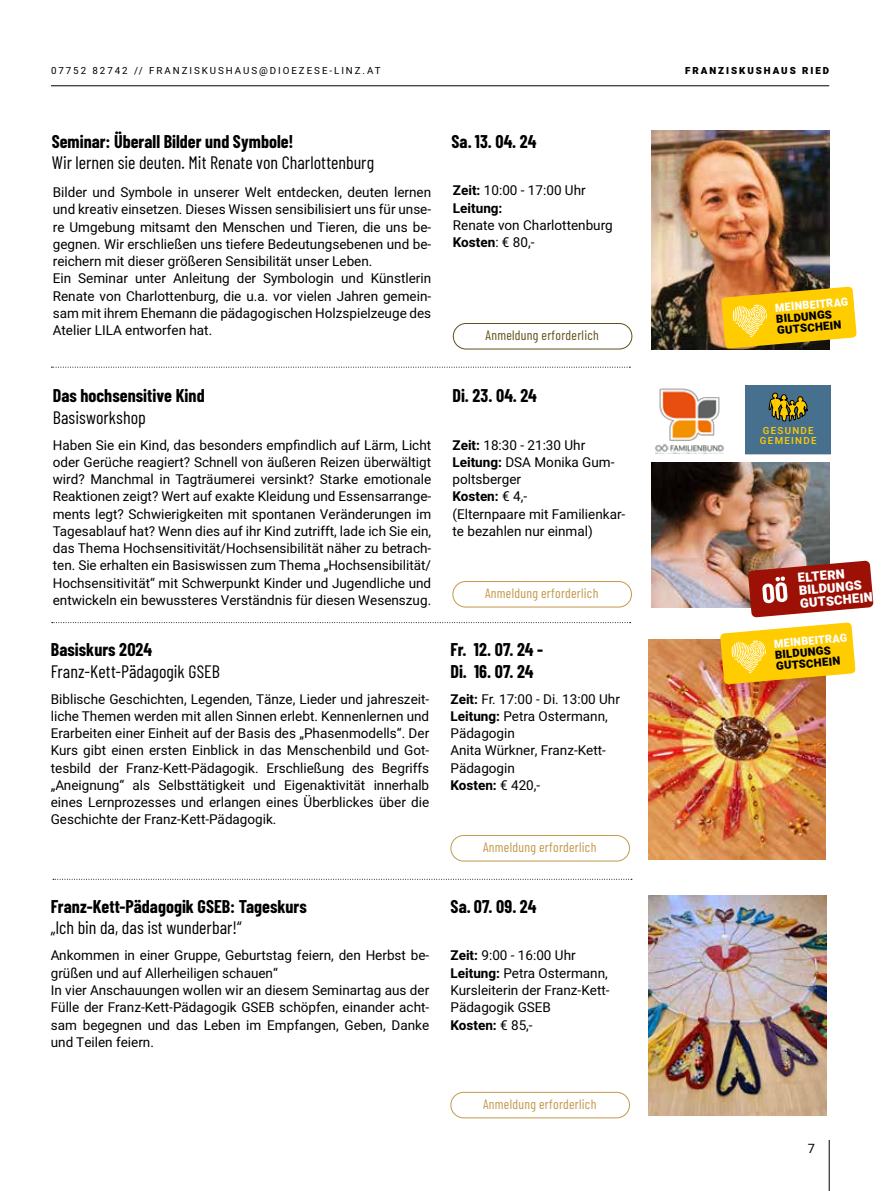
<style>
.page{position:relative;width:893px;height:1191px;background:#fff}
.page>*{position:absolute;margin:0;border:0;box-sizing:border-box;transform-origin:0 0}
.t1{font:700 18px/21px "Barlow Condensed";color:#000}
.t2{font:18px "Barlow Condensed";color:#000}
.t3{font:13.5px/17.2px "Heebo";color:#000}
.t4{font:13.5px "Barlow Condensed";letter-spacing:.02em;color:#c4984a}
.t5{font:13.5px "Barlow Condensed";letter-spacing:.02em;color:#615019}
.t6{font:900 12.75px/12.8px "Heebo";color:#fff}
.t7{font:12.75px "Heebo";color:#000}
.t8{font:900 11.25px/11.2px "Heebo";color:#000}
.t9{font:900 11.25px "Heebo";color:#fff;scale:.95 1}
.t10{font:9.75px "Heebo";letter-spacing:.2em;color:#000}
.t11{font:900 9.75px "Heebo";letter-spacing:.2em;color:#000}
.t12{font:500 9.75px/10.5px "Heebo";letter-spacing:.13em;color:#fc0}
.s1{font-weight:700}
</style>
<div class="page">
<hr style="left:51px;top:85px;width:778px;height:1px;background:#000">
<hr style="left:829px;top:1140px;width:1px;height:51px;background:#000">
<div style="left:452px;top:581px;width:180px;height:26px;border:1px solid #c4984a;border-radius:13px"></div>
<img style="left:655px;top:388px;width:69px;height:65px">
<img style="left:651px;top:463px;width:179px;height:144px">
<div style="left:746px;top:386px;width:85px;height:68px;background:#46708e"></div>
<svg style="left:769px;top:393px;width:38px;height:28px"></svg>
<svg style="left:51px;top:367px;width:579px;height:1px"></svg>
<svg style="left:52px;top:622px;width:579px;height:1px"></svg>
<svg style="left:53px;top:879px;width:579px;height:1px"></svg>
<img style="left:651px;top:130px;width:179px;height:219px">
<div style="left:453px;top:323px;width:179px;height:26px;border:1px solid #615019;border-radius:13px"></div>
<svg style="left:721px;top:286px;width:136px;height:62px;background:#ecbd1e"></svg>
<div style="left:450px;top:835px;width:180px;height:26px;border:1px solid #c4984a;border-radius:13px"></div>
<img style="left:648px;top:640px;width:178px;height:219px">
<svg style="left:720px;top:560px;width:153px;height:124px"></svg>
<div style="left:450px;top:1092px;width:180px;height:26px;border:1px solid #c4984a;border-radius:13px"></div>
<img style="left:648px;top:895px;width:178px;height:220px">
<p class="t10" style="left:51px;top:64px;width:331px">07752 82742 // FRANZISKUSHAUS@DIOEZESE-LINZ.AT</p>
<p class="t11" style="left:685px;top:64px;width:146px">FRANZISKUSHAUS RIED</p>
<h1 class="t1" style="left:52px;top:130px;width:243px">Seminar: Überall Bilder und Symbole!</h1>
<h1 class="t2" style="left:52px;top:150px;width:324px">Wir lernen sie deuten. Mit Renate von Charlottenburg</h1>
<h1 class="t1" style="left:451px;top:130px;width:86px">Sa. 13. 04. 24</h1>
<p class="t3" style="left:53px;top:183px;width:380px">Bilder und Symbole in unserer Welt entdecken, deuten lernen und kreativ einsetzen. Dieses Wissen sensibilisiert uns für unse&shy;re Umgebung mitsamt den Menschen und Tieren, die uns be&shy;gegnen. Wir erschließen uns tiefere Bedeutungsebenen und be&shy;reichern mit dieser größeren Sensibilität unser Leben.<br>Ein Seminar unter Anleitung der Symbologin und Künstlerin Renate von Charlottenburg, die u.a. vor vielen Jahren gemein&shy;sam mit ihrem Ehemann die pädagogischen Holzspielzeuge des Atelier LILA entworfen hat.</p>
<p class="t3" style="left:453px;top:182px;width:134px"><span class="s1">Zeit:</span> 10:00 - 17:00 Uhr<br><span class="s1">Leitung:</span></p>
<p class="t3" style="left:453px;top:216px;width:161px">Renate von Charlottenburg<br><span class="s1">Kosten</span>: € 80,-</p>
<p class="t5" style="left:486px;top:325px;width:115px">Anmeldung erforderlich</p>
<h1 class="t1" style="left:53px;top:384px;width:153px">Das hochsensitive Kind</h1>
<h1 class="t2" style="left:53px;top:404px;width:95px">Basisworkshop</h1>
<h1 class="t1" style="left:452px;top:384px;width:86px">Di. 23. 04. 24</h1>
<p class="t3" style="left:53px;top:436px;width:380px;text-align:justify">Haben Sie ein Kind, das besonders empfindlich auf Lärm, Licht oder Gerüche reagiert? Schnell von äußeren Reizen überwältigt wird? Manchmal in Tagträumerei versinkt? Starke emotionale Reaktionen zeigt? Wert auf exakte Kleidung und Essensarrange&shy;ments legt? Schwierigkeiten mit spontanen Veränderungen im Tagesablauf hat? Wenn dies auf ihr Kind zutrifft, lade ich Sie ein, das Thema Hochsensitivität/Hochsensibilität näher zu betrach&shy;ten. Sie erhalten ein Basiswissen zum Thema „Hochsensibilität/ Hochsensitivität“ mit Schwerpunkt Kinder und Jugendliche und entwickeln ein bewussteres Verständnis für diesen Wesenszug.</p>
<p class="t3" style="left:452px;top:436px;width:174px"><span class="s1">Zeit:</span> 18:30 - 21:30 Uhr<br><span class="s1">Leitung:</span> DSA Monika Gum&shy;poltsberger<br><span class="s1">Kosten:</span> € 4,-<br>(Elternpaare mit Familienkar&shy;te bezahlen nur einmal)</p>
<p class="t4" style="left:485px;top:583px;width:115px">Anmeldung erforderlich</p>
<h1 class="t1" style="left:51px;top:638px;width:103px">Basiskurs 2024</h1>
<h1 class="t2" style="left:51px;top:658px;width:171px">Franz-Kett-Pädagogik GSEB</h1>
<h1 class="t1" style="left:450px;top:638px;width:94px">Fr. 12. 07. 24 -<br>Di. 16. 07. 24</h1>
<p class="t3" style="left:51px;top:690px;width:380px;text-align:justify">Biblische Geschichten, Legenden, Tänze, Lieder und jahreszeit&shy;liche Themen werden mit allen Sinnen erlebt. Kennenlernen und Erarbeiten einer Einheit auf der Basis des „Phasenmodells“. Der Kurs gibt einen ersten Einblick in das Menschenbild und Got&shy;tesbild der Franz-Kett-Pädagogik. Erschließung des Begriffs „Aneignung“ als Selbsttätigkeit und Eigenaktivität innerhalb eines Lernprozesses und erlangen eines Überblickes über die Geschichte der Franz-Kett-Pädagogik.</p>
<p class="t3" style="left:450px;top:690px;width:171px"><span class="s1">Zeit:</span> Fr. 17:00 - Di. 13:00 Uhr<br><span class="s1">Leitung:</span> Petra Ostermann,<br>Pädagogin<br>Anita Würkner, Franz-Kett-<br>Pädagogin<br><span class="s1">Kosten:</span> € 420,-</p>
<h1 class="t1" style="left:51px;top:895px;width:258px">Franz-Kett-Pädagogik GSEB: Tageskurs</h1>
<h1 class="t2" style="left:51px;top:915px;width:192px">„Ich bin da, das ist wunderbar!“</h1>
<p class="t4" style="left:483px;top:837px;width:115px">Anmeldung erforderlich</p>
<h1 class="t1" style="left:450px;top:895px;width:87px">Sa. 07. 09. 24</h1>
<p class="t3" style="left:51px;top:947px;width:380px">Ankommen in einer Gruppe, Geburtstag feiern, den Herbst be&shy;grüßen und auf Allerheiligen schauen“<br>In vier Anschauungen wollen wir an diesem Seminartag aus der Fülle der Franz-Kett-Pädagogik GSEB schöpfen, einander acht&shy;sam begegnen und das Leben im Empfangen, Geben, Danke und Teilen feiern.</p>
<p class="t3" style="left:450px;top:947px;width:161px"><span class="s1">Zeit:</span> 9:00 - 16:00 Uhr<br><span class="s1">Leitung:</span> Petra Ostermann,<br>Kursleiterin der Franz-Kett-<br>Pädagogik GSEB<br><span class="s1">Kosten:</span> € 85,-</p>
<p class="t4" style="left:483px;top:1094px;width:115px">Anmeldung erforderlich</p>
<p class="t9" style="left:775px;top:300px;width:78px;rotate:-5deg">MEINBEITRAG</p>
<p class="t8" style="left:776px;top:314px;width:66px;rotate:-5deg">BILDUNGS<br>GUTSCHEIN</p>
<p class="t12" style="left:760px;top:425px;width:58px">GESUNDE<br>GEMEINDE</p>
<p class="t6" style="left:797px;top:572px;width:74px;rotate:-5deg">ELTERN<br>BILDUNGS<br>GUTSCHEIN</p>
<p class="t9" style="left:773px;top:636px;width:78px;rotate:-5deg">MEINBEITRAG</p>
<p class="t8" style="left:775px;top:650px;width:66px;rotate:-5deg">BILDUNGS<br>GUTSCHEIN</p>
<p class="t7" style="left:808px;top:1140px;width:9px">7</p>
</div>
